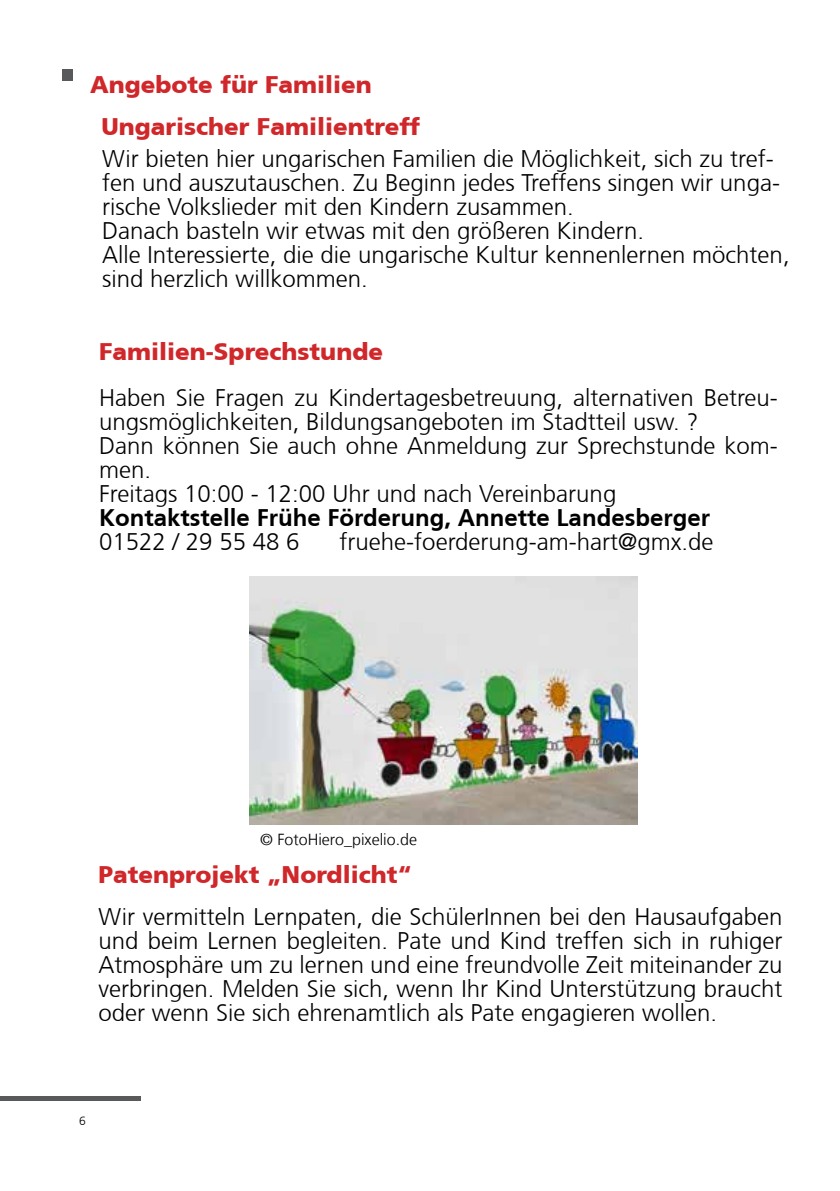
<style>
.page{position:relative;width:840px;height:1191px;background:#fff}
.page>*{position:absolute;margin:0;border:0;box-sizing:border-box;transform-origin:0 0}
.t1{font:300 24px/24px "Frutiger CE";color:#000}
.t2{font:900 24px/42.6px "Frutiger CE";color:#d0272a}
.t3{font:700 24px "Frutiger CE";color:#000}
.t4{font:300 16px "Frutiger LT";color:#000}
.t5{font:300 12px "Frutiger LT";color:#000}
</style>
<div class="page">
<div style="left:62px;top:69px;width:10px;height:11px;background:#58595b"></div>
<hr style="left:0;top:1096px;width:141px;height:4px;background:#58595b">
<img style="left:250px;top:576px;width:387px;height:248px">
<p class="t2" style="left:101px;top:63px;width:320px;text-indent:-11px">Angebote für Familien<br>Ungarischer Familientreff</p>
<p class="t1" style="left:102px;top:147px;width:688px">Wir bieten hier ungarischen Familien die Möglichkeit, sich zu tref&shy;fen und auszutauschen. Zu Beginn jedes Treffens singen wir unga&shy;rische Volkslieder mit den Kindern zusammen.<br>Danach basteln wir etwas mit den größeren Kindern.<br>Alle Interessierte, die die ungarische Kultur kennenlernen möchten, sind herzlich willkommen.</p>
<p class="t2" style="left:99px;top:330px;width:285px">Familien-Sprechstunde</p>
<p class="t1" style="left:99px;top:385px;width:680px">Haben Sie Fragen zu Kindertagesbetreuung, alternativen Betreu&shy;ungsmöglichkeiten, Bildungsangeboten im Stadtteil usw. ?<br>Dann können Sie auch ohne Anmeldung zur Sprechstunde kom&shy;men.<br>Freitags 10:00 - 12:00 Uhr und nach Vereinbarung</p>
<p class="t3" style="left:99px;top:503px;width:612px">Kontaktstelle Frühe Förderung, Annette Landesberger</p>
<p class="t1" style="left:99px;top:529px;width:202px">01522 / 29 55 48 6</p>
<p class="t1" style="left:339px;top:529px;width:375px">fruehe-foerderung-am-hart@gmx.de</p>
<p class="t4" style="left:260px;top:830px;width:158px">© FotoHiero_pixelio.de</p>
<p class="t2" style="left:98px;top:853px;width:315px">Patenprojekt „Nordlicht“</p>
<p class="t1" style="left:98px;top:904px;width:685px;text-align:justify">Wir vermitteln Lernpaten, die SchülerInnen bei den Hausaufgaben und beim Lernen begleiten. Pate und Kind treffen sich in ruhiger Atmosphäre um zu lernen und eine freundvolle Zeit miteinander zu verbringen. Melden Sie sich, wenn Ihr Kind Unterstützung braucht oder wenn Sie sich ehrenamtlich als Pate engagieren wollen.</p>
<p class="t5" style="left:79px;top:1113px;width:8px">6</p>
</div>
